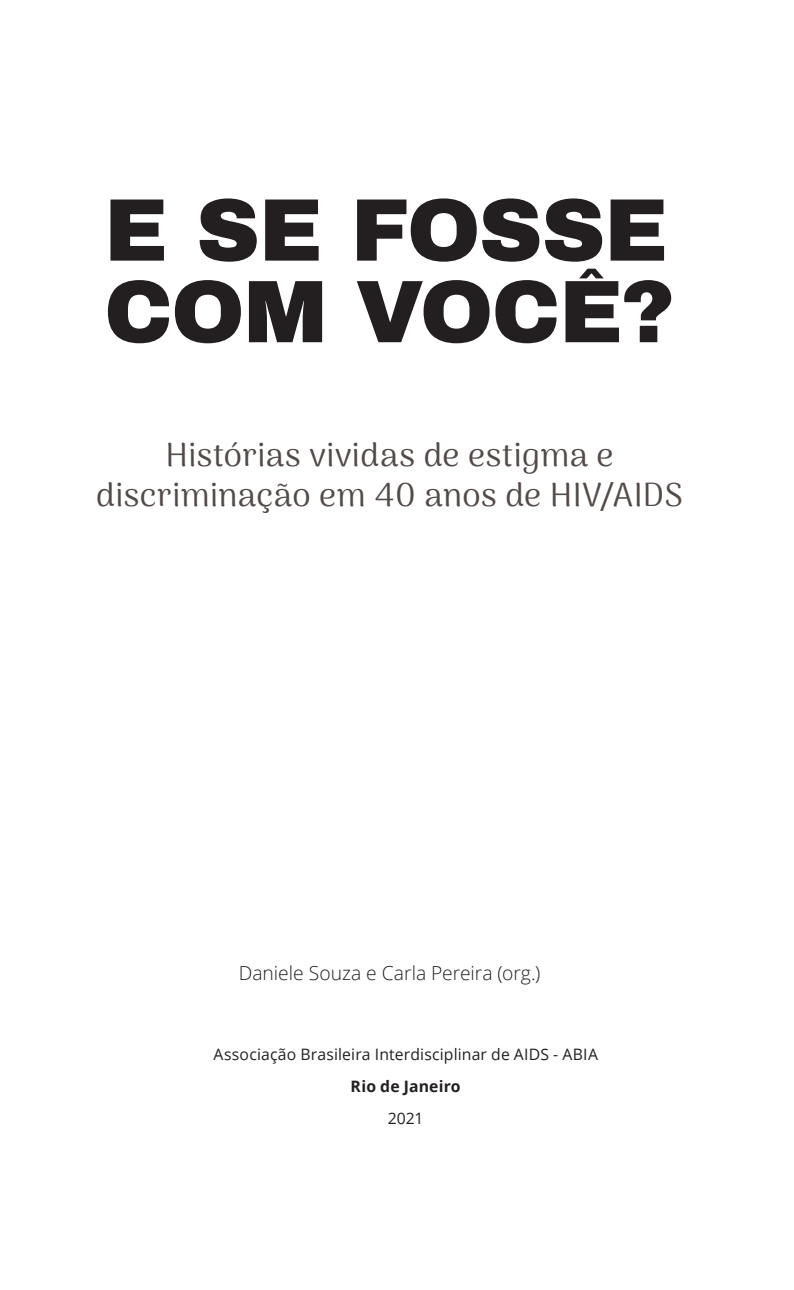
<style>
.page{position:relative;width:794px;height:1290px;background:#fff}
.page>*{position:absolute;margin:0;border:0;box-sizing:border-box;transform-origin:0 0}
.t1{font:33.25px/40.2px "Arima Madurai";letter-spacing:.01em;color:#524a47;text-align:center}
.t2{font:300 19.25px "Open Sans";color:#231f20}
.t3{font:15.75px "Open Sans";letter-spacing:.01em;color:#231f20}
.t4{font:700 15.75px "Open Sans";letter-spacing:.01em;color:#231f20}
</style>
<div class="page">
<svg style="left:110px;top:198px;width:554px;height:64px"></svg>
<svg style="left:108px;top:269px;width:563px;height:74px"></svg>
<p class="t1" style="left:96px;top:435px;width:588px">Histórias vividas de estigma e discriminação em 40 anos de HIV/AIDS</p>
<p class="t2" style="left:239px;top:959px;width:303px">Daniele Souza e Carla Pereira (org.)</p>
<p class="t3" style="left:213px;top:1043px;width:386px">Associação Brasileira Interdisciplinar de AIDS - ABIA</p>
<p class="t4" style="left:350px;top:1075px;width:112px">Rio de Janeiro</p>
<p class="t3" style="left:388px;top:1108px;width:37px">2021</p>
</div>
